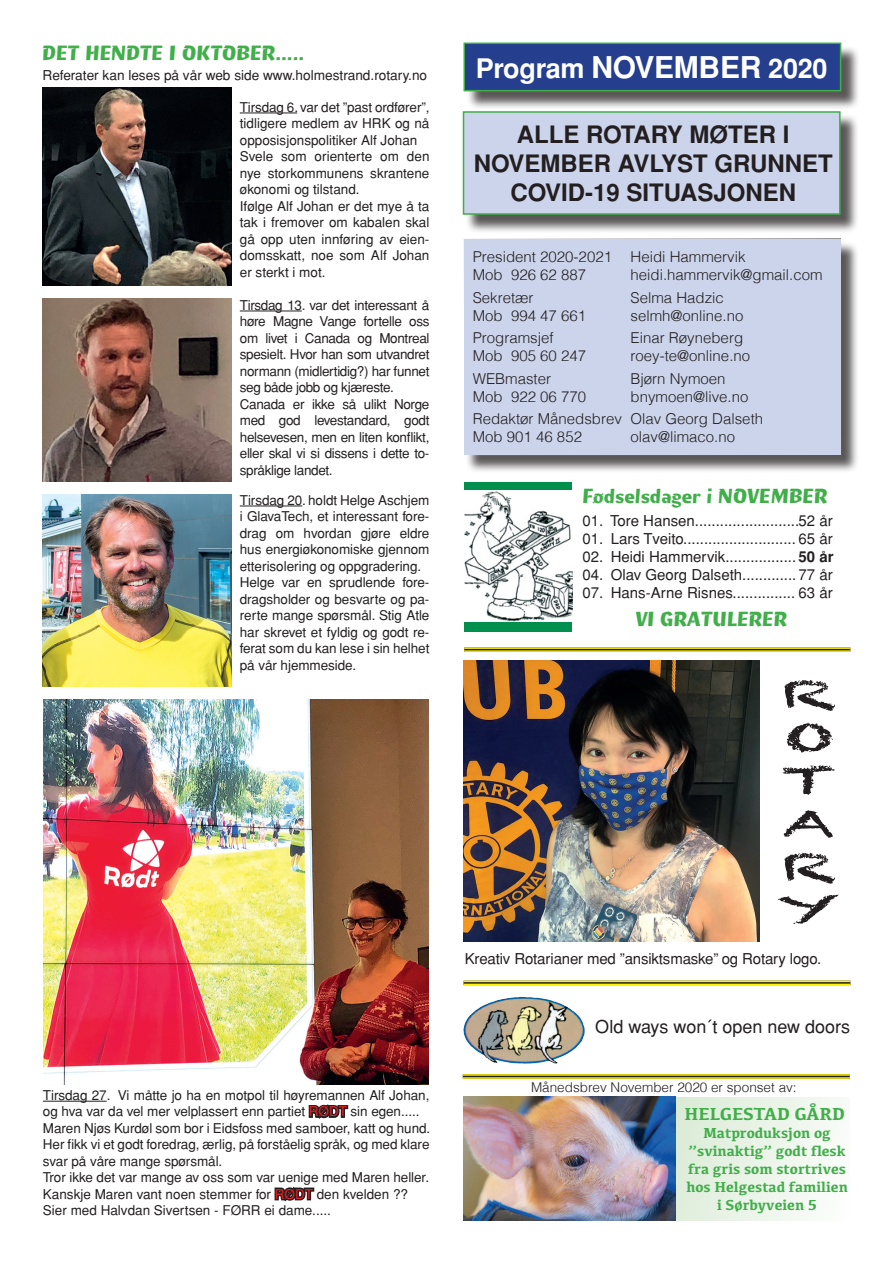
<style>
.page{position:relative;width:893px;height:1263px;background:#fff}
.page>*{position:absolute;margin:0;border:0;box-sizing:border-box;transform-origin:0 0}
.t1{font:36px "Chalkduster";color:#231f20;scale:2 1}
.t2{font:700 27px "Helvetica";letter-spacing:-.01em;color:#fff}
.t3{font:700 24px "Helvetica";color:#231f20}
.t4{font:700 21.15px "Cg Ritmo";color:#40ae49}
.t5{font:700 21px "Cg Ritmo";color:#40ae49}
.t6{font:18px "Helvetica";color:#231f20}
.t7{font:700 18px "Kefa";color:#40ae49}
.t8{font:300 15px "Helvetica";color:#231f20}
.t9{font:15px "Helvetica";color:#231f20}
.t10{font:700 15px/18px "Kefa";color:#40ae49;text-align:center}
.t11{font:13.65px "Helvetica";color:#231f20}
.t12{font:13.5px/16.5px "Helvetica";letter-spacing:-.005em;color:#231f20;text-align:justify}
.t13{font:300 13.5px "Helvetica";color:#231f20}
.s1{color:#ee1d23}
.s2{font-size:30px}
.s3{font-weight:700}
</style>
<div class="page">
<svg style="left:675px;top:1097px;width:166px;height:123px;fill:#eaf4e8"></svg>
<img style="left:463px;top:1097px;width:212px;height:123px">
<div style="left:466px;top:45px;width:394px;height:65px;background:#231f20;opacity:.75"></div>
<div style="left:463px;top:43px;width:378px;height:48px;background:#253f8e;border:2px solid #40ae49"></div>
<div style="left:465px;top:481px;width:107px;height:150px;background:#008f4d"></div>
<img style="left:465px;top:490px;width:107px;height:132px">
<div style="left:465px;top:113px;width:394px;height:120px;background:#231f20;opacity:.75"></div>
<div style="left:463px;top:111px;width:378px;height:104px;background:#ccd4eb;border:2px solid #40ae49"></div>
<div style="left:465px;top:241px;width:395px;height:232px;background:#231f20;opacity:.75"></div>
<div style="left:463px;top:238px;width:378px;height:217px;background:#ccd4eb;border:2px solid #fff"></div>
<img style="left:463px;top:997px;width:95px;height:67px">
<svg style="left:463px;top:982px;width:387px;height:2px"></svg>
<hr style="left:463px;top:981px;width:387px;height:1px;background:#fff101">
<hr style="left:463px;top:984px;width:387px;height:1px;background:#fff101">
<div style="left:463px;top:1074px;width:387px;height:5px;background:#231f20"></div>
<hr style="left:463px;top:1074px;width:387px;height:2px;background:#fff101">
<hr style="left:463px;top:1077px;width:387px;height:2px;background:#fff101">
<div style="left:464px;top:647px;width:386px;height:5px;background:#231f20"></div>
<hr style="left:464px;top:647px;width:386px;height:2px;background:#fff101">
<hr style="left:464px;top:650px;width:386px;height:2px;background:#fff101">
<img style="left:464px;top:660px;width:295px;height:281px">
<img style="left:43px;top:88px;width:188px;height:197px">
<img style="left:43px;top:298px;width:188px;height:183px">
<img style="left:43px;top:495px;width:188px;height:191px">
<img style="left:44px;top:700px;width:384px;height:384px">
<hr style="left:240px;top:112px;width:57px;height:1px;background:#231f20">
<hr style="left:240px;top:310px;width:62px;height:1px;background:#231f20">
<hr style="left:240px;top:505px;width:62px;height:1px;background:#231f20">
<hr style="left:43px;top:1101px;width:64px;height:1px;background:#231f20">
<svg style="left:274px;top:1104px;width:75px;height:98px"></svg>
<p class="t4" style="left:43px;top:40px;width:264px">DET HENDTE I OKTOBER.....</p>
<p class="t11" style="left:43px;top:67px;width:386px">Referater kan leses på vår web side www.holmestrand.rotary.no</p>
<p class="t12" style="left:240px;top:98px;width:191px">Tirsdag 6. var det ”past ordfører”, tidligere medlem av HRK og nå opposisjonspolitiker Alf Johan</p>
<p class="t12" style="left:240px;top:148px;width:191px">Svele som orienterte om den nye storkommunens skrantene økonomi og tilstand.</p>
<p class="t12" style="left:240px;top:197px;width:191px">Ifølge Alf Johan er det mye å ta tak i fremover om kabalen skal gå opp uten innføring av eien&shy;domsskatt, noe som Alf Johan er sterkt i mot.</p>
<p class="t12" style="left:240px;top:296px;width:191px">Tirsdag 13. var det interessant å høre Magne Vange fortelle oss om livet i Canada og Montreal spesielt. Hvor han som utvandret normann (midlertidig?) har funnet seg både jobb og kjæreste.</p>
<p class="t12" style="left:240px;top:395px;width:191px">Canada er ikke så ulikt Norge med god levestandard, godt helsevesen, men en liten konflikt, eller skal vi si dissens i dette to&shy;språklige landet.</p>
<p class="t12" style="left:240px;top:491px;width:191px">Tirsdag 20. holdt Helge Aschjem i GlavaTech, et interessant fore&shy;drag om hvordan gjøre eldre hus energiøkonomiske gjennom etterisolering og oppgradering.</p>
<p class="t12" style="left:240px;top:574px;width:191px">Helge var en sprudlende fore&shy;dragsholder og besvarte og pa&shy;rerte mange spørsmål. Stig Atle har skrevet et fyldig og godt re&shy;ferat som du kan lese i sin helhet på vår hjemmeside.</p>
<p class="t12" style="left:43px;top:1087px;width:388px">Tirsdag 27. Vi måtte jo ha en motpol til høyremannen Alf Johan, og hva var da vel mer velplassert enn partiet <span class="s1">RØDT</span> sin egen.....</p>
<p class="t12" style="left:43px;top:1120px;width:389px">Maren Njøs Kurdøl som bor i Eidsfoss med samboer, katt og hund.</p>
<p class="t12" style="left:43px;top:1136px;width:388px">Her fikk vi et godt foredrag, ærlig, på forståelig språk, og med klare svar på våre mange spørsmål.</p>
<p class="t12" style="left:43px;top:1169px;width:388px">Tror ikke det var mange av oss som var uenige med Maren heller.</p>
<p class="t12" style="left:43px;top:1186px;width:367px">Kanskje Maren vant noen stemmer for <span class="s1">RØDT</span> den kvelden ??</p>
<p class="t12" style="left:43px;top:1202px;width:290px">Sier med Halvdan Sivertsen - FØRR ei dame.....</p>
<p class="t2" style="left:476px;top:52px;width:353px">Program <span class="s2">NOVEMBER</span> 2020</p>
<p class="t3" style="left:517px;top:121px;width:274px">ALLE ROTARY MØTER I</p>
<p class="t3" style="left:474px;top:150px;width:360px">NOVEMBER AVLYST GRUNNET</p>
<p class="t3" style="left:510px;top:179px;width:287px">COVID-19 SITUASJONEN</p>
<p class="t8" style="left:473px;top:244px;width:274px">President 2020-2021 Heidi Hammervik</p>
<p class="t8" style="left:473px;top:262px;width:115px">Mob 926 62 887</p>
<p class="t8" style="left:631px;top:262px;width:194px">heidi.hammervik@gmail.com</p>
<p class="t8" style="left:473px;top:284px;width:62px">Sekretær</p>
<p class="t8" style="left:631px;top:284px;width:95px">Selma Hadzic</p>
<p class="t8" style="left:473px;top:302px;width:115px">Mob 994 47 661</p>
<p class="t8" style="left:631px;top:302px;width:114px">selmh@online.no</p>
<p class="t8" style="left:473px;top:325px;width:82px">Programsjef</p>
<p class="t8" style="left:631px;top:325px;width:114px">Einar Røyneberg</p>
<p class="t8" style="left:473px;top:343px;width:115px">Mob 905 60 247</p>
<p class="t8" style="left:631px;top:343px;width:121px">roey-te@online.no</p>
<p class="t8" style="left:473px;top:365px;width:80px">WEBmaster</p>
<p class="t8" style="left:631px;top:365px;width:97px">Bjørn Nymoen</p>
<p class="t8" style="left:473px;top:383px;width:115px">Mob 922 06 770</p>
<p class="t8" style="left:631px;top:383px;width:119px">bnymoen@live.no</p>
<p class="t8" style="left:473px;top:406px;width:292px">Redaktør Månedsbrev Olav Georg Dalseth</p>
<p class="t8" style="left:473px;top:424px;width:111px">Mob 901 46 852</p>
<p class="t8" style="left:631px;top:424px;width:106px">olav@limaco.no</p>
<p class="t5" style="left:582px;top:484px;width:246px">Fødselsdager i NOVEMBER</p>
<p class="t9" style="left:582px;top:512px;width:252px">01. Tore Hansen.........................52 år</p>
<p class="t9" style="left:582px;top:530px;width:252px">01. Lars Tveito........................... 65 år</p>
<p class="t9" style="left:582px;top:548px;width:253px">02. Heidi Hammervik................. <span class="s3">50 år</span></p>
<p class="t9" style="left:582px;top:566px;width:252px">04. Olav Georg Dalseth.............77 år</p>
<p class="t9" style="left:582px;top:584px;width:252px">07. Hans-Arne Risnes............... 63 år</p>
<p class="t5" style="left:635px;top:607px;width:153px">VI GRATULERER</p>
<p class="t1" style="left:781px;top:673px;width:30px">R</p>
<p class="t1" style="left:782px;top:716px;width:28px">O</p>
<p class="t1" style="left:781px;top:759px;width:29px">T</p>
<p class="t1" style="left:782px;top:802px;width:28px">A</p>
<p class="t1" style="left:781px;top:846px;width:30px">R</p>
<p class="t1" style="left:777px;top:889px;width:33px">Y</p>
<p class="t9" style="left:465px;top:950px;width:358px">Kreativ Rotarianer med ”ansiktsmaske” og Rotary logo.</p>
<p class="t6" style="left:595px;top:1016px;width:256px">Old ways won´t open new doors</p>
<p class="t13" style="left:531px;top:1075px;width:267px">Månedsbrev November 2020 er sponset av:</p>
<p class="t7" style="left:685px;top:1102px;width:162px">HELGESTAD GÅRD</p>
<p class="t10" style="left:686px;top:1123px;width:163px">Matproduksjon og ”svinaktig” godt flesk fra gris som stortrives hos Helgestad familien i Sørbyveien 5</p>
</div>
